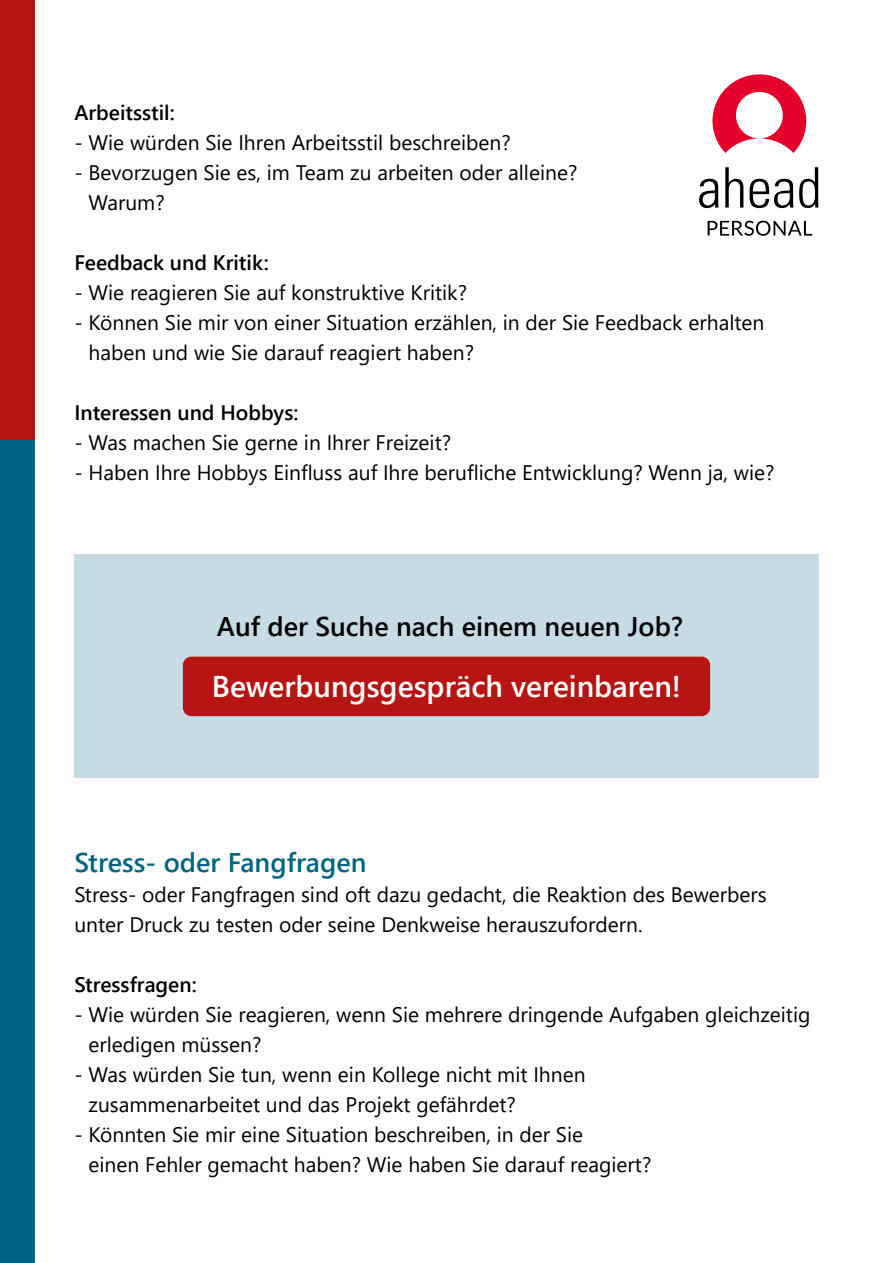
<style>
.page{position:relative;width:893px;height:1263px;background:#fff}
.page>*{position:absolute;margin:0;border:0;box-sizing:border-box;transform-origin:0 0}
.t1{font:600 30px "Segoe UI";color:#fff}
.t2{font:600 27px "Segoe UI";color:#000}
.t3{font:600 27px "Segoe UI";color:#006582}
.t4{font:21px/30px "Segoe UI";color:#000}
.t5{font:600 21px "Segoe UI";color:#000}
</style>
<div class="page">
<div style="left:74px;top:554px;width:745px;height:224px;background:#c5dce5"></div>
<div style="left:183px;top:657px;width:527px;height:59px;background:#b61513;border-radius:9px"></div>
<svg style="left:712px;top:74px;width:94px;height:79px"></svg>
<svg style="left:699px;top:167px;width:120px;height:41px"></svg>
<svg style="left:708px;top:221px;width:104px;height:15px"></svg>
<div style="left:0;top:0;width:34px;height:440px;background:#b61513"></div>
<div style="left:0;top:440px;width:34px;height:823px;background:#006582"></div>
<p class="t5" style="left:74px;top:92px;width:102px">Arbeitsstil:</p>
<p class="t4" style="left:74px;top:125px;width:438px">- Wie würden Sie Ihren Arbeitsstil beschreiben?</p>
<p class="t4" style="left:89px;top:155px;width:490px;text-indent:-14px">- Bevorzugen Sie es, im Team zu arbeiten oder alleine?<br>Warum?</p>
<p class="t5" style="left:74px;top:242px;width:196px">Feedback und Kritik:</p>
<p class="t4" style="left:74px;top:275px;width:394px">- Wie reagieren Sie auf konstruktive Kritik?</p>
<p class="t4" style="left:89px;top:309px;width:677px;text-indent:-14px">- Können Sie mir von einer Situation erzählen, in der Sie Feedback erhalten haben und wie Sie darauf reagiert haben?</p>
<p class="t5" style="left:74px;top:392px;width:226px">Interessen und Hobbys:</p>
<p class="t4" style="left:74px;top:425px;width:378px">- Was machen Sie gerne in Ihrer Freizeit?</p>
<p class="t4" style="left:74px;top:455px;width:702px">- Haben Ihre Hobbys Einfluss auf Ihre berufliche Entwicklung? Wenn ja, wie?</p>
<p class="t2" style="left:217px;top:601px;width:468px">Auf der Suche nach einem neuen Job?</p>
<h1 class="t1" style="left:212px;top:658px;width:471px">Bewerbungsgespräch vereinbaren!</h1>
<p class="t3" style="left:74px;top:837px;width:294px">Stress- oder Fangfragen</p>
<p class="t4" style="left:74px;top:882px;width:694px">Stress- oder Fangfragen sind oft dazu gedacht, die Reaktion des Bewerbers unter Druck zu testen oder seine Denkweise herauszufordern.</p>
<p class="t5" style="left:74px;top:965px;width:124px">Stressfragen:</p>
<p class="t4" style="left:89px;top:1002px;width:723px;text-indent:-14px">- Wie würden Sie reagieren, wenn Sie mehrere dringende Aufgaben gleichzeitig erledigen müssen?</p>
<p class="t4" style="left:89px;top:1058px;width:498px;text-indent:-14px">- Was würden Sie tun, wenn ein Kollege nicht mit Ihnen zusammenarbeitet und das Projekt gefährdet?</p>
<p class="t4" style="left:89px;top:1122px;width:564px;text-indent:-14px">- Könnten Sie mir eine Situation beschreiben, in der Sie<br>einen Fehler gemacht haben? Wie haben Sie darauf reagiert?</p>
</div>
